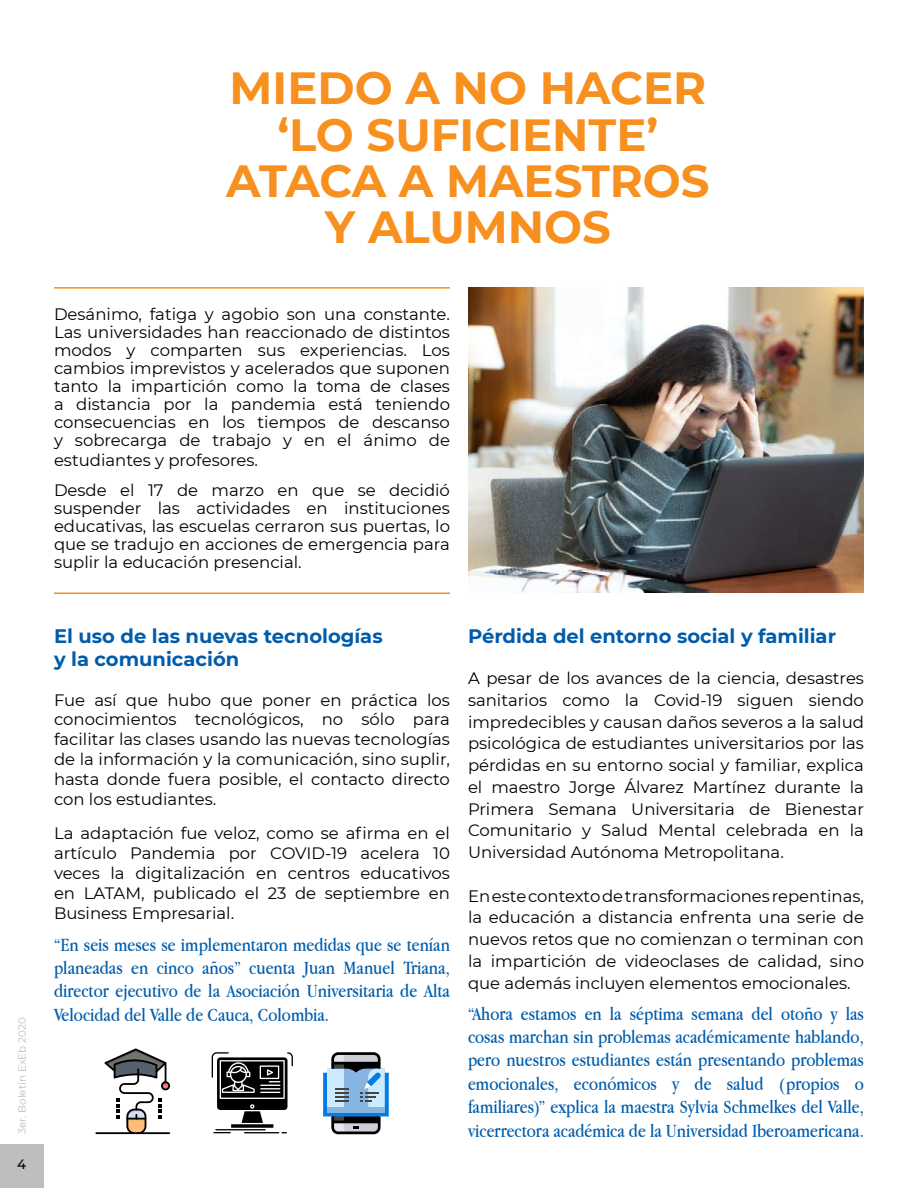
<style>
.page{position:relative;width:918px;height:1188px;background:#fff}
.page>*{position:absolute;margin:0;border:0;box-sizing:border-box;transform-origin:0 0}
.t1{font:700 45px/46.5px "Montserrat";color:#f7901e;text-align:center}
.t2{font:19.5px/23.4px "Apple Garamond";color:#005cab;text-align:justify}
.t3{font:700 19.5px/23.4px "Montserrat";color:#005cab}
.t4{font:16.5px/21.8px "Montserrat";color:#000;text-align:justify}
.t5{font:500 13.5px "Montserrat";color:#000}
.t6{font:10.5px "Montserrat";color:#bcbec0}
</style>
<div class="page">
<div style="left:0;top:1144px;width:44px;height:44px;background:#bcbec0"></div>
<hr style="left:54px;top:287px;width:396px;height:2px;background:#f7901e">
<hr style="left:54px;top:592px;width:396px;height:2px;background:#f7901e">
<img style="left:468px;top:287px;width:396px;height:305px">
<svg style="left:212px;top:1052px;width:81px;height:81px"></svg>
<svg style="left:323px;top:1052px;width:66px;height:82px;background:#82a0bb"></svg>
<svg style="left:104px;top:1048px;width:66px;height:84px"></svg>
<hr style="left:95px;top:1132px;width:75px;height:2px;background:#000">
<p class="t6" style="left:15px;top:1134px;width:119px;rotate:-90deg">3er. Boletín ExEb 2020</p>
<p class="t5" style="left:17px;top:1155px;width:11px">4</p>
<h1 class="t1" style="left:226px;top:63px;width:485px">MIEDO A NO HACER ‘LO SUFICIENTE’<br>ATACA A MAESTROS<br>Y ALUMNOS</h1>
<p class="t4" style="left:54px;top:305px;width:398px;line-height:18px">Desánimo, fatiga y agobio son una constante.<br>Las universidades han reaccionado de distintos modos y comparten sus experiencias. Los cambios imprevistos y acelerados que suponen tanto la impartición como la toma de clases a distancia por la pandemia está teniendo consecuencias en los tiempos de descanso y sobrecarga de trabajo y en el ánimo de</p>
<p class="t4" style="left:54px;top:444px;width:397px;line-height:30px">estudiantes y profesores.<br>Desde el 17 de marzo en que se decidió</p>
<p class="t4" style="left:54px;top:498px;width:398px;line-height:18px">suspender las actividades en instituciones educativas, las escuelas cerraron sus puertas, lo que se tradujo en acciones de emergencia para suplir la educación presencial.</p>
<p class="t3" style="left:54px;top:623px;width:330px">El uso de las nuevas tecnologías y la comunicación</p>
<p class="t4" style="left:54px;top:689px;width:398px;line-height:19.8px">Fue así que hubo que poner en práctica los conocimientos tecnológicos, no sólo para facilitar las clases usando las nuevas tecnologías de la información y la comunicación, sino suplir, hasta donde fuera posible, el contacto directo con los estudiantes.</p>
<p class="t4" style="left:54px;top:823px;width:398px;line-height:19.8px">La adaptación fue veloz, como se afirma en el artículo Pandemia por COVID-19 acelera 10 veces la digitalización en centros educativos en LATAM, publicado el 23 de septiembre en Business Empresarial.</p>
<p class="t2" style="left:54px;top:932px;width:397px">“En seis meses se implementaron medidas que se tenían planeadas en cinco años” cuenta Juan Manuel Triana, director ejecutivo de la Asociación Universitaria de Alta Velocidad del Valle de Cauca, Colombia.</p>
<p class="t3" style="left:468px;top:623px;width:370px">Pérdida del entorno social y familiar</p>
<p class="t4" style="left:468px;top:667px;width:398px">A pesar de los avances de la ciencia, desastres sanitarios como la Covid-19 siguen siendo impredecibles y causan daños severos a la salud psicológica de estudiantes universitarios por las pérdidas en su entorno social y familiar, explica el maestro Jorge Álvarez Martínez durante la Primera Semana Universitaria de Bienestar Comunitario y Salud Mental celebrada en la Universidad Autónoma Metropolitana.</p>
<p class="t4" style="left:468px;top:884px;width:398px">En este contexto de transformaciones repentinas, la educación a distancia enfrenta una serie de nuevos retos que no comienzan o terminan con la impartición de videoclases de calidad, sino que además incluyen elementos emocionales.</p>
<p class="t2" style="left:468px;top:1001px;width:398px">“Ahora estamos en la séptima semana del otoño y las cosas marchan sin problemas académicamente hablando, pero nuestros estudiantes están presentando problemas emocionales, económicos y de salud (propios o familiares)” explica la maestra Sylvia Schmelkes del Valle, vicerrectora académica de la Universidad Iberoamericana.</p>
</div>
